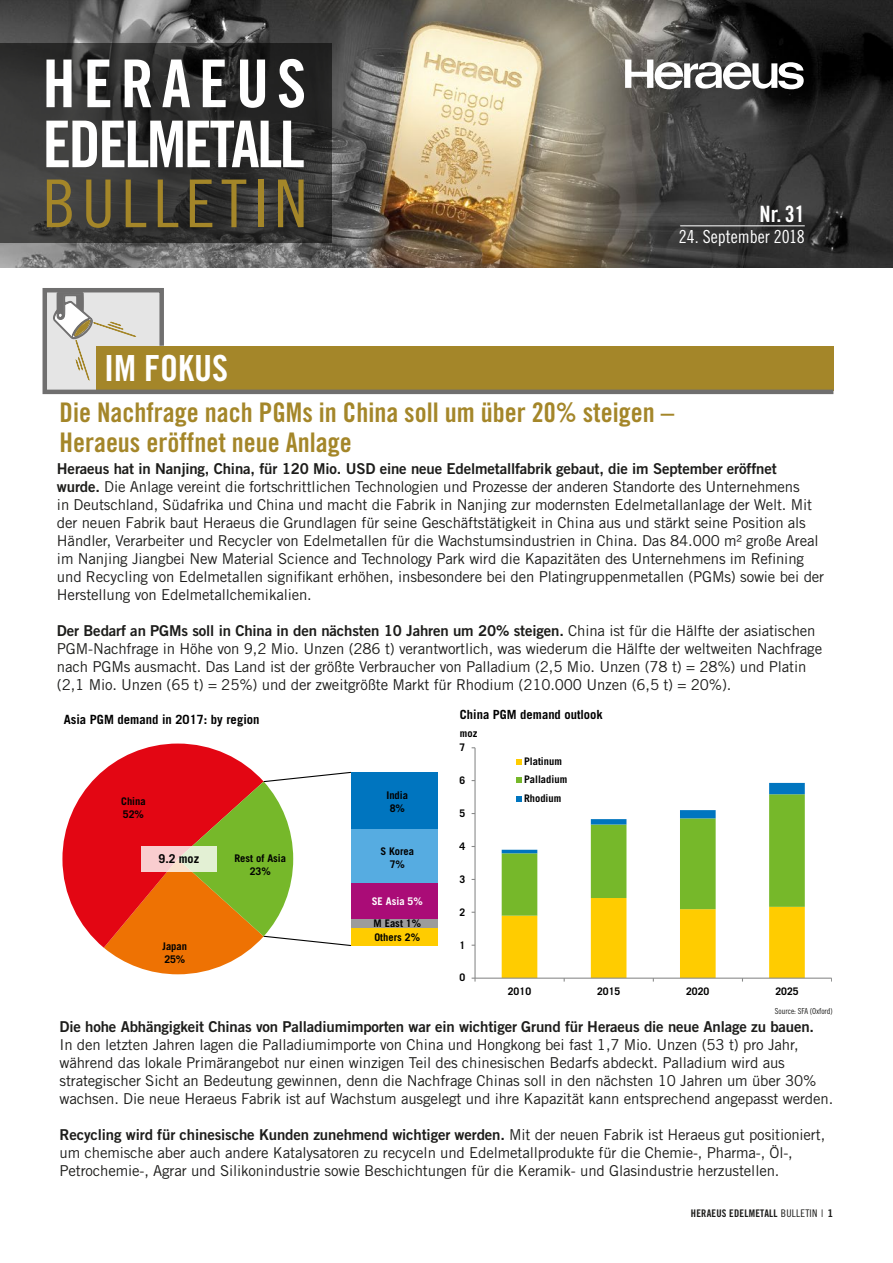
<style>
.page{position:relative;width:893px;height:1263px;background:#fff}
.page>*{position:absolute;margin:0;border:0;box-sizing:border-box;transform-origin:0 0}
.t1{font:66px "Trade Gothic LT Std Cn 18";letter-spacing:.095em;color:#a48629}
.t2{font:66px "Trade Gothic LT Std Bd Cn 20";letter-spacing:.12em;color:#fff}
.t3{font:64.5px "Trade Gothic LT Std Bd Cn 20";letter-spacing:-.04em;color:#fff}
.t4{font:36px "Trade Gothic LT Std Bd Cn 20";color:#fff}
.t5{font:27px/29.7px "Trade Gothic LT Std Bd Cn 20";color:#a48629}
.t6{font:22.5px "Trade Gothic LT Std Bd Cn 20";color:#fff}
.t7{font:18px "Trade Gothic LT Std Cn 18";color:#fff}
.t8{font:15px/18px "Trade Gothic LT Std";letter-spacing:-.01em;color:#1d1d1b}
.t9{font:15px "Trade Gothic LT Std Bd 2";letter-spacing:-.01em;color:#1d1d1b}
.t10{font:700 12.75px "Trade Gothic LT Std";color:#010101}
.t11{font:700 12.6px "Trade Gothic LT Std";color:#010101}
.t12{font:700 12.15px "Trade Gothic LT Std";color:#010101}
.t13{font:700 10.5px/12.8px "Trade Gothic LT Std";color:#010101}
.t14{font:10.5px "Trade Gothic LT Std Bd Cn 20";letter-spacing:.02em;color:#1d1d1b}
.t15{font:700 10.5px "Trade Gothic LT Std";letter-spacing:-.005em;color:#fff}
.t16{font:8.25px "Trade Gothic LT Std Cn 18";color:#1d1d1b}
.s1{font-family:"Trade Gothic LT Std Bd 2"}
.s2{font-family:"Trade Gothic LT Std"}
.s3{font-family:"Trade Gothic LT Std Cn 18"}
.s4{font-family:"Trade Gothic LT Std";font-weight:300}
</style>
<div class="page">
<img style="left:0;top:0;width:893px;height:268px">
<svg style="left:625px;top:60px;width:179px;height:29px"></svg>
<hr style="left:680px;top:225px;width:125px;height:1px;background:#fff">
<svg style="left:0;top:44px;width:332px;height:199px;background:#313130"></svg>
<svg style="left:42px;top:288px;width:792px;height:107px"></svg>
<svg style="left:53px;top:292px;width:83px;height:92px;background:#ccc5ae"></svg>
<hr style="left:474px;top:748px;width:2px;height:230px;background:#888989">
<hr style="left:475px;top:977px;width:356px;height:2px;background:#888989">
<svg style="left:472px;top:977px;width:4px;height:4px"></svg>
<svg style="left:502px;top:777px;width:303px;height:204px"></svg>
<svg style="left:516px;top:759px;width:6px;height:5px"></svg>
<div style="left:351px;top:772px;width:86px;height:57px;background:#0075bf"></div>
<div style="left:351px;top:829px;width:86px;height:54px;background:#56ace1"></div>
<div style="left:351px;top:883px;width:86px;height:36px;background:#aa0c77"></div>
<div style="left:351px;top:919px;width:86px;height:9px;background:#9c9c9c"></div>
<div style="left:351px;top:928px;width:86px;height:17px;background:#fc0"></div>
<svg style="left:62px;top:743px;width:290px;height:231px"></svg>
<svg style="left:141px;top:846px;width:76px;height:25px;background:#efddd1"></svg>
<h1 class="t2" style="left:43px;top:44px;width:265px">HERAEUS</h1>
<h2 class="t3" style="left:43px;top:105px;width:264px">EDELMETALL</h2>
<h1 class="t1" style="left:42px;top:164px;width:266px">BULLETIN</h1>
<h3 class="t4" style="left:104px;top:346px;width:125px">IM FOKUS</h3>
<h3 class="t6" style="left:759px;top:200px;width:47px">Nr. 31</h3>
<p class="t7" style="left:679px;top:226px;width:128px">24. September 2018</p>
<h3 class="t5" style="left:60px;top:397px;width:616px">Die Nachfrage nach PGMs in China soll um über 20% steigen –<br>Heraeus eröffnet neue Anlage</h3>
<p class="t9" style="left:57px;top:459px;width:721px">Heraeus hat in Nanjing, China, für 120 Mio. USD eine neue Edelmetallfabrik gebaut, die im September eröffnet</p>
<p class="t8" style="left:57px;top:477px;width:769px"><span class="s1">wurde.</span> Die Anlage vereint die fortschrittlichen Technologien und Prozesse der anderen Standorte des Unternehmens<br>in Deutschland, Südafrika und China und macht die Fabrik in Nanjing zur modernsten Edelmetallanlage der Welt. Mit der neuen Fabrik baut Heraeus die Grundlagen für seine Geschäftstätigkeit in China aus und stärkt seine Position als Händler, Verarbeiter und Recycler von Edelmetallen für die Wachstumsindustrien in China. Das 84.000 m² große Areal im Nanjing Jiangbei New Material Science and Technology Park wird die Kapazitäten des Unternehmens im Refining und Recycling von Edelmetallen signifikant erhöhen, insbesondere bei den Platingruppenmetallen (PGMs) sowie bei der Herstellung von Edelmetallchemikalien.</p>
<p class="t9" style="left:57px;top:621px;width:760px">Der Bedarf an PGMs soll in China in den nächsten 10 Jahren um 20% steigen. <span class="s2">China ist für die Hälfte der asiatischen</span></p>
<p class="t8" style="left:57px;top:639px;width:767px">PGM-Nachfrage in Höhe von 9,2 Mio. Unzen (286 t) verantwortlich, was wiederum die Hälfte der weltweiten Nachfrage nach PGMs ausmacht. Das Land ist der größte Verbraucher von Palladium (2,5 Mio. Unzen (78 t) = 28%) und Platin (2,1 Mio. Unzen (65 t) = 25%) und der zweitgrößte Markt für Rhodium (210.000 Unzen (6,5 t) = 20%).</p>
<p class="t10" style="left:64px;top:712px;width:197px">Asia PGM demand in 2017: by region</p>
<p class="t13" style="left:121px;top:795px;width:26px">China<br>52%</p>
<p class="t13" style="left:386px;top:789px;width:23px;text-align:center">India<br>8%</p>
<p class="t13" style="left:380px;top:845px;width:35px;text-align:center">S Korea<br>7%</p>
<p class="t15" style="left:372px;top:895px;width:53px">SE Asia 5%</p>
<p class="t13" style="left:373px;top:917px;width:49px;line-height:13.6px">M East 1%<br>Others 2%</p>
<p class="t12" style="left:159px;top:851px;width:42px">9.2 moz</p>
<p class="t13" style="left:234px;top:852px;width:53px;text-align:center">Rest of Asia<br>23%</p>
<p class="t13" style="left:163px;top:940px;width:26px">Japan<br>25%</p>
<p class="t11" style="left:460px;top:707px;width:144px">China PGM demand outlook</p>
<p class="t13" style="left:460px;top:727px;width:19px">moz</p>
<p class="t13" style="left:459px;top:741px;width:7px">7</p>
<p class="t13" style="left:459px;top:774px;width:7px">6</p>
<p class="t13" style="left:459px;top:807px;width:7px">5</p>
<p class="t13" style="left:459px;top:839px;width:7px">4</p>
<p class="t13" style="left:459px;top:872px;width:7px">3</p>
<p class="t13" style="left:459px;top:905px;width:7px">2</p>
<p class="t13" style="left:459px;top:938px;width:7px">1</p>
<p class="t13" style="left:459px;top:971px;width:7px">0</p>
<p class="t13" style="left:524px;top:755px;width:39px">Platinum</p>
<p class="t13" style="left:524px;top:773px;width:45px">Palladium</p>
<p class="t13" style="left:524px;top:792px;width:39px">Rhodium</p>
<p class="t13" style="left:508px;top:985px;width:25px">2010</p>
<p class="t13" style="left:597px;top:985px;width:25px">2015</p>
<p class="t13" style="left:686px;top:985px;width:25px">2020</p>
<p class="t13" style="left:775px;top:985px;width:25px">2025</p>
<p class="t16" style="left:775px;top:1006px;width:59px">Source: SFA (Oxford)</p>
<p class="t9" style="left:60px;top:1017px;width:756px">Die hohe Abhängigkeit Chinas von Palladiumimporten war ein wichtiger Grund für Heraeus die neue Anlage zu bauen.</p>
<p class="t8" style="left:60px;top:1035px;width:775px">In den letzten Jahren lagen die Palladiumimporte von China und Hongkong bei fast 1,7 Mio. Unzen (53 t) pro Jahr, während das lokale Primärangebot nur einen winzigen Teil des chinesischen Bedarfs abdeckt. Palladium wird aus strategischer Sicht an Bedeutung gewinnen, denn die Nachfrage Chinas soll in den nächsten 10 Jahren um über 30% wachsen. Die neue Heraeus Fabrik ist auf Wachstum ausgelegt und ihre Kapazität kann entsprechend angepasst werden.</p>
<p class="t9" style="left:60px;top:1125px;width:767px">Recycling wird für chinesische Kunden zunehmend wichtiger werden. <span class="s2">Mit der neuen Fabrik ist Heraeus gut positioniert,</span></p>
<p class="t8" style="left:60px;top:1143px;width:735px">um chemische aber auch andere Katalysatoren zu recyceln und Edelmetallprodukte für die Chemie-, Pharma-, Öl-,<br>Petrochemie-, Agrar und Silikonindustrie sowie Beschichtungen für die Keramik- und Glasindustrie herzustellen.</p>
<p class="t14" style="left:691px;top:1207px;width:144px">HERAEUS EDELMETALL <span class="s3">BULLETIN</span> <span class="s4">I</span> <span class="s1">1</span></p>
</div>
